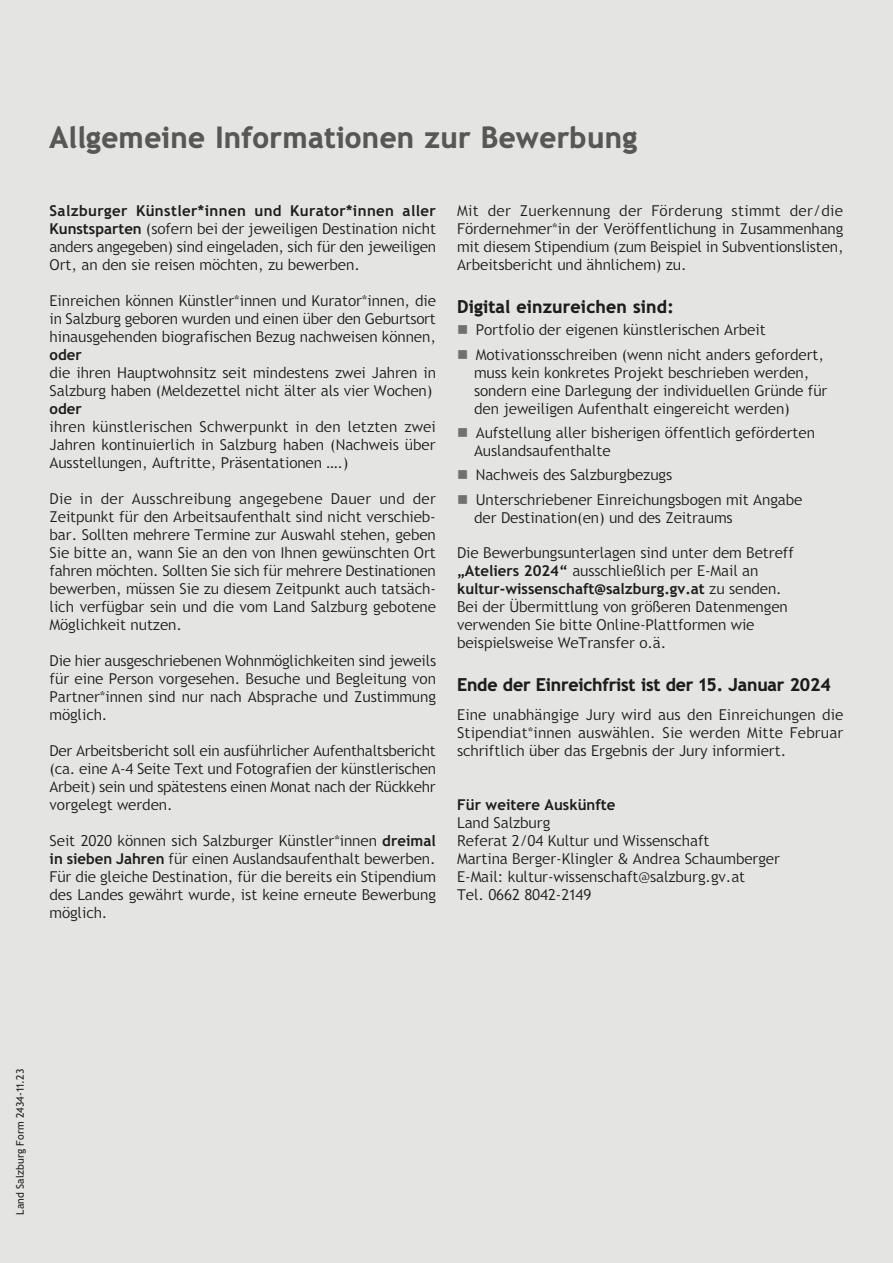
<style>
.page{position:relative;width:893px;height:1263px;background:#e4e4e3}
.page>*{position:absolute;margin:0;border:0;box-sizing:border-box;transform-origin:0 0}
.t1{font:900 30px "Trebuchet SBG2";color:#575756}
.t2{font:900 18px "Trebuchet SBG2";letter-spacing:-.02em;color:#1d1d1b}
.t3{font:900 18px "Trebuchet SBG2";color:#1d1d1b}
.t4{font:300 15px/18px "Trebuchet SBG2";color:#1d1d1b;text-align:justify}
.t5{font:700 15px "Trebuchet SBG2";color:#1d1d1b}
.t6{font:10.5px "Trebuchet SBG2";color:#1d1d1b}
.s1{font-weight:700}
</style>
<div class="page">
<h1 class="t1" style="left:50px;top:118px;width:589px">Allgemeine Informationen zur Bewerbung</h1>
<p class="t4" style="left:50px;top:202px;width:388px"><span class="s1">Salzburger Künstler*innen und Kurator*innen aller Kunstsparten</span> (sofern bei der jeweiligen Destination nicht anders angegeben) sind eingeladen, sich für den jeweiligen Ort, an den sie reisen möchten, zu bewerben.</p>
<p class="t4" style="left:50px;top:292px;width:388px">Einreichen können Künstler*innen und Kurator*innen, die in Salzburg geboren wurden und einen über den Geburtsort hinausgehenden biografischen Bezug nachweisen können,</p>
<p class="t5" style="left:50px;top:345px;width:34px">oder</p>
<p class="t4" style="left:50px;top:364px;width:388px">die ihren Hauptwohnsitz seit mindestens zwei Jahren in<br>Salzburg haben (Meldezettel nicht älter als vier Wochen)</p>
<p class="t5" style="left:50px;top:399px;width:34px">oder</p>
<p class="t4" style="left:50px;top:418px;width:388px">ihren künstlerischen Schwerpunkt in den letzten zwei Jahren kontinuierlich in Salzburg haben (Nachweis über Ausstellungen, Auftritte, Präsentationen ….)</p>
<p class="t4" style="left:50px;top:490px;width:388px">Die in der Ausschreibung angegebene Dauer und der Zeitpunkt für den Arbeitsaufenthalt sind nicht verschieb&shy;bar. Sollten mehrere Termine zur Auswahl stehen, geben Sie bitte an, wann Sie an den von Ihnen gewünschten Ort fahren möchten. Sollten Sie sich für mehrere Destinationen bewerben, müssen Sie zu diesem Zeitpunkt auch tatsäch&shy;lich verfügbar sein und die vom Land Salzburg gebotene Möglichkeit nutzen.</p>
<p class="t4" style="left:50px;top:652px;width:388px">Die hier ausgeschriebenen Wohnmöglichkeiten sind jeweils für eine Person vorgesehen. Besuche und Begleitung von Partner*innen sind nur nach Absprache und Zustimmung möglich.</p>
<p class="t4" style="left:50px;top:742px;width:388px">Der Arbeitsbericht soll ein ausführlicher Aufenthaltsbericht (ca. eine A-4 Seite Text und Fotografien der künstlerischen Arbeit) sein und spätestens einen Monat nach der Rückkehr vorgelegt werden.</p>
<p class="t4" style="left:50px;top:832px;width:388px">Seit 2020 können sich Salzburger Künstler*innen <span class="s1">dreimal in sieben Jahren</span> für einen Auslandsaufenthalt bewerben.<br>Für die gleiche Destination, für die bereits ein Stipendium des Landes gewährt wurde, ist keine erneute Bewerbung möglich.</p>
<p class="t4" style="left:457px;top:202px;width:388px">Mit der Zuerkennung der Förderung stimmt der/die Fördernehmer*in der Veröffentlichung in Zusammenhang mit diesem Stipendium (zum Beispiel in Subventionslisten, Arbeitsbericht und ähnlichem) zu.</p>
<p class="t3" style="left:457px;top:295px;width:218px">Digital einzureichen sind:</p>
<p class="t4" style="left:476px;top:318px;width:350px;line-height:24.3px">Portfolio der eigenen künstlerischen Arbeit<br>Motivationsschreiben (wenn nicht anders gefordert,</p>
<p class="t4" style="left:474px;top:363px;width:355px;text-align:left">muss kein konkretes Projekt beschrieben werden, sondern eine Darlegung der individuellen Gründe für den jeweiligen Aufenthalt eingereicht werden)</p>
<p class="t4" style="left:474px;top:424px;width:342px">Aufstellung aller bisherigen öffentlich geförderten<br>Auslandsaufenthalte</p>
<p class="t4" style="left:476px;top:463px;width:328px;line-height:24.3px">Nachweis des Salzburgbezugs<br>Unterschriebener Einreichungsbogen mit Angabe</p>
<p class="t4" style="left:474px;top:508px;width:260px">der Destination(en) und des Zeitraums</p>
<p class="t4" style="left:457px;top:544px;width:338px;text-align:left">Die Bewerbungsunterlagen sind unter dem Betreff <span class="s1">„Ateliers 2024“</span> ausschließlich per E-Mail an <span class="s1">kultur-wissenschaft@salzburg.gv.at</span> zu senden.<br>Bei der Übermittlung von größeren Datenmengen verwenden Sie bitte Online-Plattformen wie beispielsweise WeTransfer o.ä.</p>
<p class="t2" style="left:457px;top:673px;width:375px">Ende der Einreichfrist ist der 15. Januar 2024</p>
<p class="t4" style="left:457px;top:706px;width:388px">Eine unabhängige Jury wird aus den Einreichungen die Stipendiat*innen auswählen. Sie werden Mitte Februar schriftlich über das Ergebnis der Jury informiert.</p>
<p class="t5" style="left:457px;top:795px;width:160px">Für weitere Auskünfte</p>
<p class="t4" style="left:457px;top:814px;width:324px;text-align:left">Land Salzburg<br>Referat 2/04 Kultur und Wissenschaft<br>Martina Berger-Klingler &amp; Andrea Schaumberger E-Mail: kultur-wissenschaft@salzburg.gv.at<br>Tel. 0662 8042-2149</p>
<p class="t6" style="left:14px;top:1214px;width:147px;rotate:-90deg">Land Salzburg Form 2434-11.23</p>
</div>
